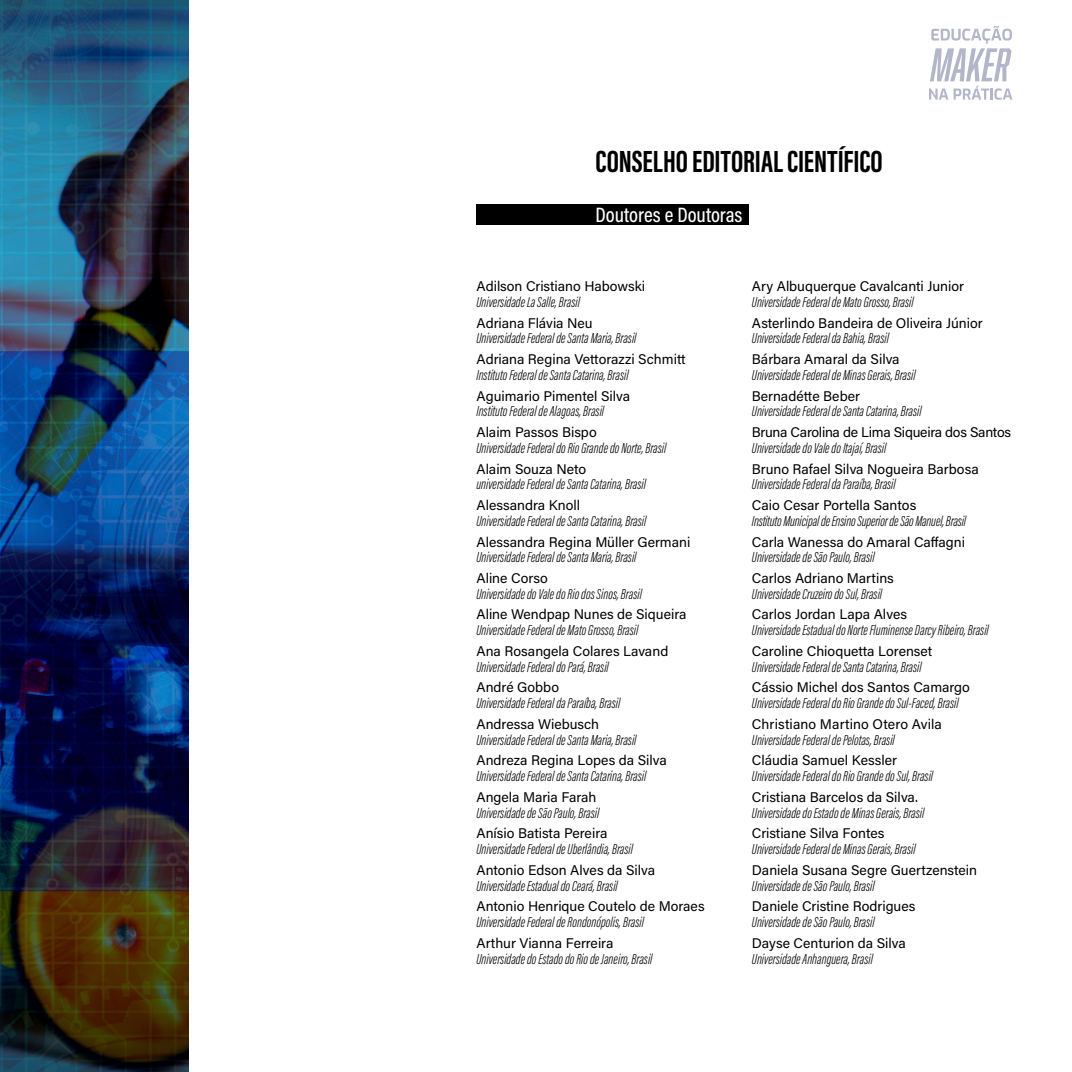
<style>
.page{position:relative;width:1072px;height:1072px;background:#fff}
.page>*{position:absolute;margin:0;border:0;box-sizing:border-box;transform-origin:0 0}
.t1{font:700 31.5px "Acumin Pro Extra Cond";color:#000}
.t2{font:500 21px "Acumin Pro Cond";color:#fff}
.t3{font:italic 300 14.88px "Acumin Pro Extra Cond";letter-spacing:.005em;color:#000}
.t4{font:14px "Acumin Pro";color:#000}
.t5{font:14px "Acumin Pro";letter-spacing:-.02em;color:#000}
</style>
<div class="page">
<img style="left:0;top:0;width:189px;height:1071px">
<svg style="left:929px;top:26px;width:83px;height:74px"></svg>
<div style="left:476px;top:205px;width:273px;height:20px;background:#000"></div>
<h1 class="t1" style="left:595px;top:142px;width:289px">CONSELHO EDITORIAL CIENTÍFICO</h1>
<h2 class="t2" style="left:595px;top:201px;width:148px">Doutores e Doutoras</h2>
<p class="t4" style="left:476px;top:276px;width:170px">Adilson Cristiano Habowski</p>
<p class="t3" style="left:476px;top:293px;width:105px">Universidade La Salle, Brasil</p>
<p class="t4" style="left:476px;top:313px;width:118px">Adriana Flávia Neu</p>
<p class="t3" style="left:476px;top:329px;width:161px">Universidade Federal de Santa Maria, Brasil</p>
<p class="t4" style="left:476px;top:349px;width:211px">Adriana Regina Vettorazzi Schmitt</p>
<p class="t3" style="left:476px;top:366px;width:153px">Instituto Federal de Santa Catarina, Brasil</p>
<p class="t4" style="left:476px;top:386px;width:155px">Aguimario Pimentel Silva</p>
<p class="t3" style="left:476px;top:402px;width:129px">Instituto Federal de Alagoas, Brasil</p>
<p class="t4" style="left:476px;top:422px;width:122px">Alaim Passos Bispo</p>
<p class="t3" style="left:476px;top:439px;width:191px">Universidade Federal do Rio Grande do Norte, Brasil</p>
<p class="t4" style="left:476px;top:459px;width:111px">Alaim Souza Neto</p>
<p class="t3" style="left:476px;top:475px;width:171px">universidade Federal de Santa Catarina, Brasil</p>
<p class="t4" style="left:476px;top:495px;width:105px">Alessandra Knoll</p>
<p class="t3" style="left:476px;top:512px;width:171px">Universidade Federal de Santa Catarina, Brasil</p>
<p class="t4" style="left:476px;top:532px;width:215px">Alessandra Regina Müller Germani</p>
<p class="t3" style="left:476px;top:548px;width:161px">Universidade Federal de Santa Maria, Brasil</p>
<p class="t4" style="left:476px;top:568px;width:73px">Aline Corso</p>
<p class="t3" style="left:476px;top:585px;width:167px">Universidade do Vale do Rio dos Sinos, Brasil</p>
<p class="t4" style="left:476px;top:605px;width:212px">Aline Wendpap Nunes de Siqueira</p>
<p class="t3" style="left:476px;top:621px;width:163px">Universidade Federal de Mato Grosso, Brasil</p>
<p class="t4" style="left:476px;top:641px;width:193px">Ana Rosangela Colares Lavand</p>
<p class="t3" style="left:476px;top:657px;width:134px">Universidade Federal do Pará, Brasil</p>
<p class="t4" style="left:476px;top:678px;width:84px">André Gobbo</p>
<p class="t3" style="left:476px;top:694px;width:145px">Universidade Federal da Paraíba, Brasil</p>
<p class="t4" style="left:476px;top:714px;width:124px">Andressa Wiebusch</p>
<p class="t3" style="left:476px;top:730px;width:161px">Universidade Federal de Santa Maria, Brasil</p>
<p class="t4" style="left:476px;top:750px;width:192px">Andreza Regina Lopes da Silva</p>
<p class="t3" style="left:476px;top:767px;width:171px">Universidade Federal de Santa Catarina, Brasil</p>
<p class="t4" style="left:476px;top:787px;width:122px">Angela Maria Farah</p>
<p class="t3" style="left:476px;top:803px;width:124px">Universidade de São Paulo, Brasil</p>
<p class="t4" style="left:476px;top:823px;width:132px">Anísio Batista Pereira</p>
<p class="t3" style="left:476px;top:840px;width:158px">Universidade Federal de Uberlândia, Brasil</p>
<p class="t4" style="left:476px;top:860px;width:180px">Antonio Edson Alves da Silva</p>
<p class="t3" style="left:476px;top:876px;width:143px">Universidade Estadual do Ceará, Brasil</p>
<p class="t4" style="left:476px;top:896px;width:230px">Antonio Henrique Coutelo de Moraes</p>
<p class="t3" style="left:476px;top:913px;width:169px">Universidade Federal de Rondonópolis, Brasil</p>
<p class="t4" style="left:476px;top:933px;width:138px">Arthur Vianna Ferreira</p>
<p class="t3" style="left:476px;top:949px;width:177px">Universidade do Estado do Rio de Janeiro, Brasil</p>
<p class="t4" style="left:752px;top:276px;width:214px">Ary Albuquerque Cavalcanti Junior</p>
<p class="t3" style="left:752px;top:293px;width:163px">Universidade Federal de Mato Grosso, Brasil</p>
<p class="t4" style="left:752px;top:313px;width:232px">Asterlindo Bandeira de Oliveira Júnior</p>
<p class="t3" style="left:752px;top:329px;width:139px">Universidade Federal da Bahia, Brasil</p>
<p class="t4" style="left:752px;top:349px;width:149px">Bárbara Amaral da Silva</p>
<p class="t3" style="left:752px;top:366px;width:165px">Universidade Federal de Minas Gerais, Brasil</p>
<p class="t4" style="left:752px;top:386px;width:110px">Bernadétte Beber</p>
<p class="t3" style="left:752px;top:402px;width:171px">Universidade Federal de Santa Catarina, Brasil</p>
<p class="t5" style="left:752px;top:422px;width:261px">Bruna Carolina de Lima Siqueira dos Santos</p>
<p class="t3" style="left:752px;top:439px;width:136px">Universidade do Vale do Itajaí, Brasil</p>
<p class="t4" style="left:752px;top:459px;width:228px">Bruno Rafael Silva Nogueira Barbosa</p>
<p class="t3" style="left:752px;top:475px;width:145px">Universidade Federal da Paraíba, Brasil</p>
<p class="t4" style="left:752px;top:495px;width:166px">Caio Cesar Portella Santos</p>
<p class="t3" style="left:752px;top:512px;width:216px">Instituto Municipal de Ensino Superior de São Manuel, Brasil</p>
<p class="t4" style="left:752px;top:532px;width:215px">Carla Wanessa do Amaral Caffagni</p>
<p class="t3" style="left:752px;top:548px;width:124px">Universidade de São Paulo, Brasil</p>
<p class="t4" style="left:752px;top:568px;width:143px">Carlos Adriano Martins</p>
<p class="t3" style="left:752px;top:585px;width:132px">Universidade Cruzeiro do Sul, Brasil</p>
<p class="t4" style="left:752px;top:605px;width:157px">Carlos Jordan Lapa Alves</p>
<p class="t3" style="left:752px;top:621px;width:238px">Universidade Estadual do Norte Fluminense Darcy Ribeiro, Brasil</p>
<p class="t4" style="left:752px;top:641px;width:182px">Caroline Chioquetta Lorenset</p>
<p class="t3" style="left:752px;top:657px;width:171px">Universidade Federal de Santa Catarina, Brasil</p>
<p class="t4" style="left:752px;top:678px;width:219px">Cássio Michel dos Santos Camargo</p>
<p class="t3" style="left:752px;top:694px;width:208px">Universidade Federal do Rio Grande do Sul-Faced, Brasil</p>
<p class="t4" style="left:752px;top:714px;width:192px">Christiano Martino Otero Avila</p>
<p class="t3" style="left:752px;top:730px;width:144px">Universidade Federal de Pelotas, Brasil</p>
<p class="t4" style="left:752px;top:750px;width:147px">Cláudia Samuel Kessler</p>
<p class="t3" style="left:752px;top:767px;width:183px">Universidade Federal do Rio Grande do Sul, Brasil</p>
<p class="t4" style="left:752px;top:787px;width:167px">Cristiana Barcelos da Silva.</p>
<p class="t3" style="left:752px;top:803px;width:174px">Universidade do Estado de Minas Gerais, Brasil</p>
<p class="t4" style="left:752px;top:823px;width:134px">Cristiane Silva Fontes</p>
<p class="t3" style="left:752px;top:840px;width:165px">Universidade Federal de Minas Gerais, Brasil</p>
<p class="t4" style="left:752px;top:860px;width:227px">Daniela Susana Segre Guertzenstein</p>
<p class="t3" style="left:752px;top:876px;width:124px">Universidade de São Paulo, Brasil</p>
<p class="t4" style="left:752px;top:896px;width:165px">Daniele Cristine Rodrigues</p>
<p class="t3" style="left:752px;top:913px;width:124px">Universidade de São Paulo, Brasil</p>
<p class="t4" style="left:752px;top:933px;width:155px">Dayse Centurion da Silva</p>
<p class="t3" style="left:752px;top:949px;width:122px">Universidade Anhanguera, Brasil</p>
</div>
